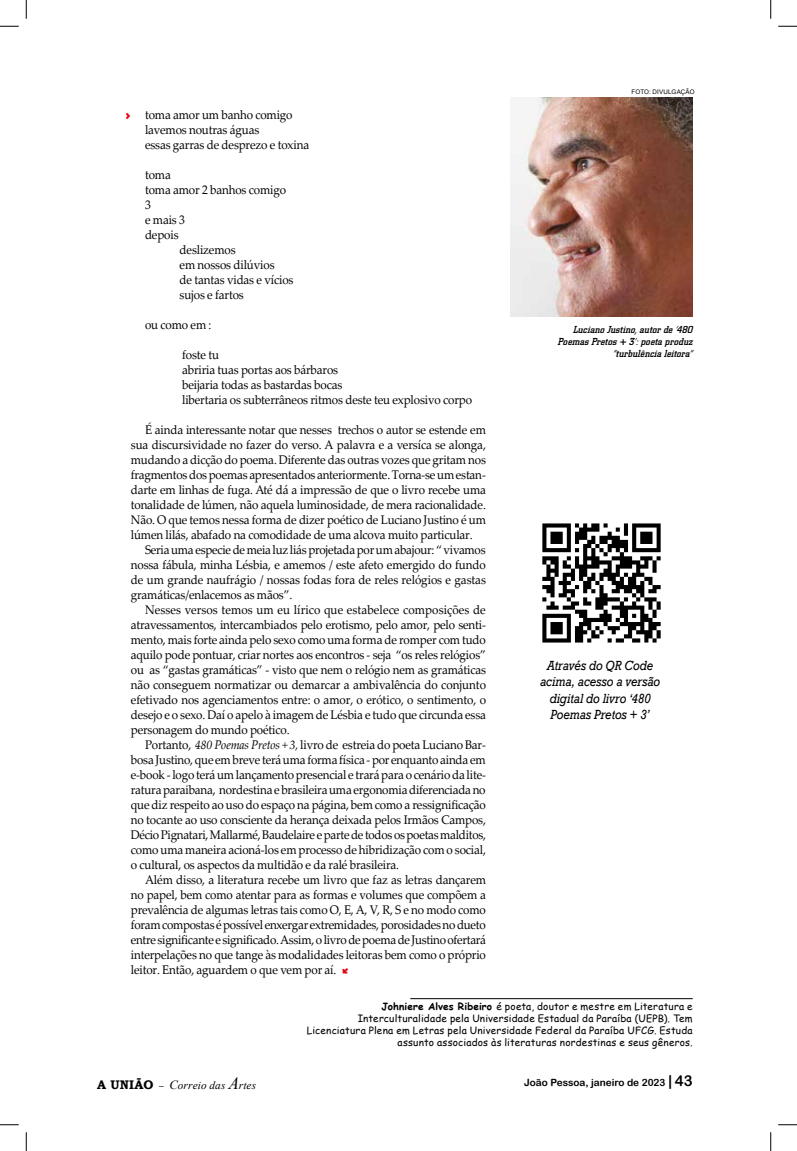
<style>
.page{position:relative;width:797px;height:1151px;background:#fff}
.page>*{position:absolute;margin:0;border:0;box-sizing:border-box;transform-origin:0 0}
.t1{font:italic 13.62px/16.2px "Rockwell";letter-spacing:-.01em;color:#000;text-align:center;scale:.88 1}
.t2{font:12.5px/15px "Palatino Linotype";letter-spacing:-.015em;color:#000;text-align:justify;scale:.93 1}
.t3{font:12.5px "Mini Pics Directional AA";color:#e30613}
.t4{font:italic 11.25px "Times New Roman";letter-spacing:.01em;color:#000}
.t5{font:10px/12px "Comic Sans MS";letter-spacing:.02em;color:#000;text-align:right}
.t6{font:italic 500 10px/12px "City";letter-spacing:.01em;color:#000;text-align:right}
.t7{font:10px "Arial Rounded MT Bold";color:#000}
.t8{font:6.25px "Arial";letter-spacing:.02em;color:#000}
.s1{font-style:italic}
.s2{font-weight:700}
.s3{font-family:"Bookman Old Style";font-weight:700;font-style:normal;font-size:12.5px}
.s4{font-family:"Minion Pro";font-style:normal}
.s5{font-size:12.5px}
.s6{font-size:17.5px}
.s7{font-size:15px}
</style>
<div class="page">
<hr style="left:410px;top:998px;width:282px;height:1px;background:#000">
<img style="left:511px;top:97px;width:181px;height:220px">
<img style="left:542px;top:523px;width:119px;height:120px">
<svg style="left:0;top:25px;width:19px;height:2px"></svg>
<svg style="left:778px;top:25px;width:19px;height:2px"></svg>
<svg style="left:0;top:1124px;width:19px;height:1px"></svg>
<svg style="left:778px;top:1124px;width:19px;height:1px"></svg>
<svg style="left:25px;top:0;width:2px;height:19px"></svg>
<svg style="left:25px;top:1132px;width:2px;height:19px"></svg>
<svg style="left:770px;top:0;width:1px;height:19px"></svg>
<svg style="left:770px;top:1132px;width:1px;height:19px"></svg>
<p class="t2" style="left:145px;top:106px;width:178px;text-align:left">toma amor um banho comigo lavemos noutras águas<br>essas garras de desprezo e toxina</p>
<p class="t2" style="left:145px;top:166px;width:29px">toma</p>
<p class="t2" style="left:145px;top:181px;width:153px">toma amor 2 banhos comigo</p>
<p class="t2" style="left:145px;top:196px;width:8px">3</p>
<p class="t2" style="left:145px;top:211px;width:44px">e mais 3</p>
<p class="t2" style="left:145px;top:226px;width:38px">depois</p>
<p class="t2" style="left:180px;top:241px;width:62px">deslizemos</p>
<p class="t2" style="left:180px;top:256px;width:104px">em nossos dilúvios</p>
<p class="t2" style="left:180px;top:271px;width:124px">de tantas vidas e vícios</p>
<p class="t2" style="left:180px;top:286px;width:71px">sujos e fartos</p>
<p class="t2" style="left:145px;top:316px;width:73px">ou como em :</p>
<p class="t2" style="left:182px;top:346px;width:313px;text-align:left">foste tu<br>abriria tuas portas aos bárbaros<br>beijaria todas as bastardas bocas<br>libertaria os subterrâneos ritmos deste teu explosivo corpo</p>
<p class="t2" style="left:131px;top:421px;width:383px;text-indent:14px">É ainda interessante notar que nesses trechos o autor se estende em sua discursividade no fazer do verso. A palavra e a versíca se alonga, mudando a dicção do poema. Diferente das outras vozes que gritam nos fragmentos dos poemas apresentados anteriormente. Torna-se um estan&shy;darte em linhas de fuga. Até dá a impressão de que o livro recebe uma tonalidade de lúmen, não aquela luminosidade, de mera racionalidade.<br>Não. O que temos nessa forma de dizer poético de Luciano Justino é um lúmen lilás, abafado na comodidade de uma alcova muito particular.</p>
<p class="t2" style="left:131px;top:541px;width:383px;text-indent:14px">Seria uma especie de meia luz liás projetada por um abajour: “ vivamos nossa fábula, minha Lésbia, e amemos / este afeto emergido do fundo de um grande naufrágio / nossas fodas fora de reles relógios e gastas gramáticas/enlacemos as mãos”.</p>
<p class="t2" style="left:131px;top:601px;width:383px;text-indent:14px">Nesses versos temos um eu lírico que estabelece composições de atravessamentos, intercambiados pelo erotismo, pelo amor, pelo senti&shy;mento, mais forte ainda pelo sexo como uma forma de romper com tudo aquilo pode pontuar, criar nortes aos encontros - seja “os reles relógios” ou as “gastas gramáticas” - visto que nem o relógio nem as gramáticas não conseguem normatizar ou demarcar a ambivalência do conjunto efetivado nos agenciamentos entre: o amor, o erótico, o sentimento, o desejo e o sexo. Daí o apelo à imagem de Lésbia e tudo que circunda essa personagem do mundo poético.</p>
<p class="t2" style="left:131px;top:736px;width:383px;text-indent:14px">Portanto, <span class="s1">480 Poemas Pretos + 3,</span> livro de estreia do poeta Luciano Bar&shy;bosa Justino, que em breve terá uma forma física - por enquanto ainda em e-book - logo terá um lançamento presencial e trará para o cenário da lite&shy;ratura paraibana, nordestina e brasileira uma ergonomia diferenciada no que diz respeito ao uso do espaço na página, bem como a ressignificação no tocante ao uso consciente da herança deixada pelos Irmãos Campos, Décio Pignatari, Mallarmé, Baudelaire e parte de todos os poetas malditos, como uma maneira acioná-los em processo de hibridização com o social, o cultural, os aspectos da multidão e da ralé brasileira.</p>
<p class="t2" style="left:131px;top:871px;width:383px;text-indent:14px">Além disso, a literatura recebe um livro que faz as letras dançarem no papel, bem como atentar para as formas e volumes que compõem a prevalência de algumas letras tais como O, E, A, V, R, S e no modo como foram compostas é possível enxergar extremidades, porosidades no dueto entre significante e significado. Assim, o livro de poema de Justino ofertará interpelações no que tange às modalidades leitoras bem como o próprio leitor. Então, aguardem o que vem por aí.</p>
<p class="t3" style="left:125px;top:109px;width:8px">c</p>
<p class="t3" style="left:340px;top:964px;width:13px">I</p>
<p class="t8" style="left:631px;top:87px;width:64px">FOTO: DIVULGAÇÃO</p>
<p class="t6" style="left:558px;top:324px;width:136px">Luciano Justino, autor de ‘480<br>Poemas Pretos + 3’: poeta produz “turbulência leitora”</p>
<p class="t1" style="left:540px;top:657px;width:138px">Através do QR Code acima, acesso a versão digital do livro ‘480<br>Poemas Pretos + 3’</p>
<p class="t5" style="left:307px;top:1000px;width:387px"><span class="s2">Johniere Alves Ribeiro</span> é poeta, doutor e mestre em Literatura e Interculturalidade pela Universidade Estadual da Paraíba (UEPB). Tem Licenciatura Plena em Letras pela Universidade Federal da Paraíba UFCG. Estuda assunto associados às literaturas nordestinas e seus gêneros.</p>
<p class="t4" style="left:97px;top:1078px;width:160px"><span class="s3">A UNIÃO</span> <span class="s4">–</span> <span class="s5">C</span>orreio das <span class="s6">A</span>rtes</p>
<p class="t7" style="left:524px;top:1077px;width:170px">João Pessoa, janeiro de 2023 <span class="s7">| 43</span></p>
</div>
